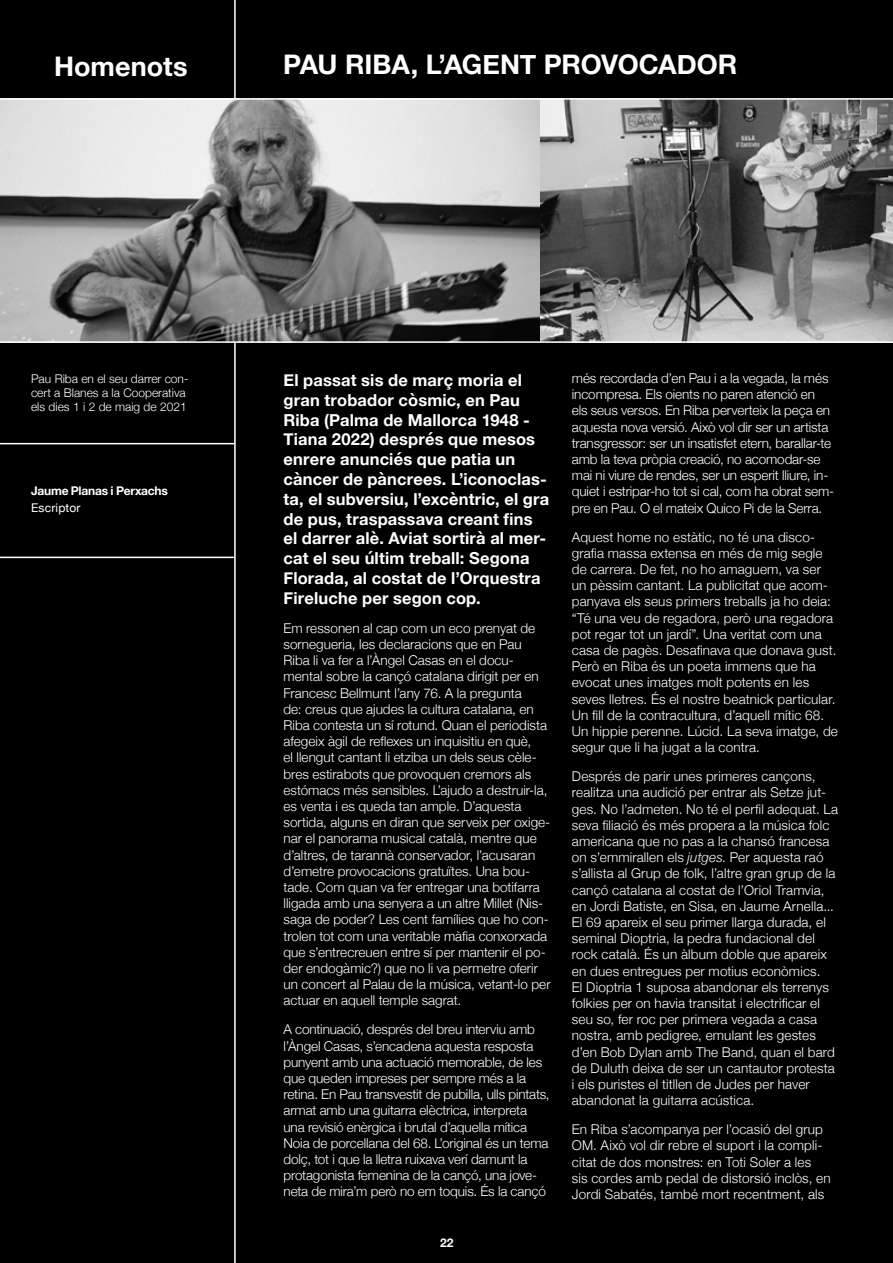
<style>
.page{position:relative;width:893px;height:1263px;background:#000}
.page>*{position:absolute;margin:0;border:0;box-sizing:border-box;transform-origin:0 0}
.t1{font:700 27px "Helvetica Neue";color:#fff}
.t2{font:700 16.5px/19.8px "Helvetica Neue";letter-spacing:.01em;color:#fff}
.t3{font:300 13.5px/16.2px "Helvetica Neue";letter-spacing:.005em;color:#fff}
.t4{font:300 12px/14.4px "Helvetica Neue";color:#fff}
.t5{font:700 12px "Helvetica Neue";letter-spacing:-.015em;color:#fff}
.t6{font:12px "Helvetica Neue";letter-spacing:.015em;color:#fff}
.s1{font-style:italic}
</style>
<div class="page">
<hr style="left:234px;top:0;width:2px;height:1263px;background:#fff">
<img style="left:0;top:100px;width:540px;height:241px">
<img style="left:540px;top:100px;width:353px;height:241px">
<hr style="left:0;top:98px;width:893px;height:2px;background:#fff">
<hr style="left:0;top:341px;width:893px;height:2px;background:#fff">
<hr style="left:0;top:443px;width:235px;height:1px;background:#fff">
<hr style="left:0;top:557px;width:235px;height:1px;background:#fff">
<h1 class="t1" style="left:54px;top:45px;width:135px">Homenots</h1>
<h1 class="t1" style="left:283px;top:44px;width:456px">PAU RIBA, L’AGENT PROVOCADOR</h1>
<p class="t4" style="left:31px;top:370px;width:159px">Pau Riba en el seu darrer con&shy;cert a Blanes a la Cooperativa els dies 1 i 2 de maig de 2021</p>
<p class="t5" style="left:31px;top:481px;width:138px">Jaume Planas i Perxachs</p>
<p class="t6" style="left:31px;top:499px;width:51px">Escriptor</p>
<p class="t2" style="left:284px;top:371px;width:267px">El passat sis de març moria el gran trobador còsmic, en Pau<br>Riba (Palma de Mallorca 1948 -<br>Tiana 2022) després que mesos enrere anunciés que patia un càncer de pàncrees. L’iconoclas&shy;ta, el subversiu, l’excèntric, el gra de pus, traspassava creant fins el darrer alè. Aviat sortirà al mer&shy;cat el seu últim treball: Segona<br>Florada, al costat de l’Orquestra<br>Fireluche per segon cop.</p>
<p class="t3" style="left:284px;top:619px;width:269px">Em ressonen al cap com un eco prenyat de sornegueria, les declaracions que en Pau Riba li va fer a l’Àngel Casas en el docu&shy;mental sobre la cançó catalana dirigit per en Francesc Bellmunt l’any 76. A la pregunta<br>de: creus que ajudes la cultura catalana, en Riba contesta un sí rotund. Quan el periodista afegeix àgil de reflexes un inquisitiu en què,<br>el llengut cantant li etziba un dels seus cèle&shy;bres estirabots que provoquen cremors als estómacs més sensibles. L’ajudo a destruir-la, es venta i es queda tan ample. D’aquesta sortida, alguns en diran que serveix per oxige&shy;nar el panorama musical català, mentre que d’altres, de tarannà conservador, l’acusaran d’emetre provocacions gratuïtes. Una bou&shy;tade. Com quan va fer entregar una botifarra lligada amb una senyera a un altre Millet (Nis&shy;saga de poder? Les cent famílies que ho con&shy;trolen tot com una veritable màfia conxorxada que s’entrecreuen entre sí per mantenir el po&shy;der endogàmic?) que no li va permetre oferir un concert al Palau de la música, vetant-lo per actuar en aquell temple sagrat.</p>
<p class="t3" style="left:284px;top:1020px;width:268px">A continuació, després del breu interviu amb l’Àngel Casas, s’encadena aquesta resposta punyent amb una actuació memorable, de les que queden impreses per sempre més a la retina. En Pau transvestit de pubilla, ulls pintats, armat amb una guitarra elèctrica, interpreta una revisió enèrgica i brutal d’aquella mítica Noia de porcellana del 68. L’original és un tema dolç, tot i que la lletra ruixava verí damunt la protagonista femenina de la cançó, una jove&shy;neta de mira’m però no em toquis. És la cançó</p>
<p class="t5" style="left:440px;top:1233px;width:15px">22</p>
<p class="t3" style="left:572px;top:369px;width:264px">més recordada d’en Pau i a la vegada, la més incompresa. Els oients no paren atenció en els seus versos. En Riba perverteix la peça en aquesta nova versió. Això vol dir ser un artista transgressor: ser un insatisfet etern, barallar-te amb la teva pròpia creació, no acomodar-se mai ni viure de rendes, ser un esperit lliure, in&shy;quiet i estripar-ho tot si cal, com ha obrat sem&shy;pre en Pau. O el mateix Quico Pi de la Serra.</p>
<p class="t3" style="left:572px;top:528px;width:268px">Aquest home no estàtic, no té una disco&shy;grafia massa extensa en més de mig segle de carrera. De fet, no ho amaguem, va ser un pèssim cantant. La publicitat que acom&shy;panyava els seus primers treballs ja ho deia: “Té una veu de regadora, però una regadora pot regar tot un jardí”. Una veritat com una casa de pagès. Desafinava que donava gust.<br>Però en Riba és un poeta immens que ha evocat unes imatges molt potents en les seves lletres. És el nostre beatnick particular.<br>Un fill de la contracultura, d’aquell mític 68.<br>Un hippie perenne. Lúcid. La seva imatge, de segur que li ha jugat a la contra.</p>
<p class="t3" style="left:572px;top:767px;width:268px">Després de parir unes primeres cançons, realitza una audició per entrar als Setze jut&shy;ges. No l’admeten. No té el perfil adequat. La seva filiació és més propera a la música folc americana que no pas a la chansó francesa on s’emmirallen els <span class="s1">jutges</span>. Per aquesta raó s’allista al Grup de folk, l’altre gran grup de la cançó catalana al costat de l’Oriol Tramvia, en Jordi Batiste, en Sisa, en Jaume Arnella...<br>El 69 apareix el seu primer llarga durada, el seminal Dioptria, la pedra fundacional del rock català. És un àlbum doble que apareix en dues entregues per motius econòmics.<br>El Dioptria 1 suposa abandonar els terrenys folkies per on havia transitat i electrificar el seu so, fer roc per primera vegada a casa nostra, amb pedigree, emulant les gestes d’en Bob Dylan amb The Band, quan el bard de Duluth deixa de ser un cantautor protesta i els puristes el titllen de Judes per haver abandonat la guitarra acústica.</p>
<p class="t3" style="left:572px;top:1120px;width:260px">En Riba s’acompanya per l’ocasió del grup OM. Això vol dir rebre el suport i la compli&shy;citat de dos monstres: en Toti Soler a les<br>sis cordes amb pedal de distorsió inclòs, en Jordi Sabatés, també mort recentment, als</p>
</div>
